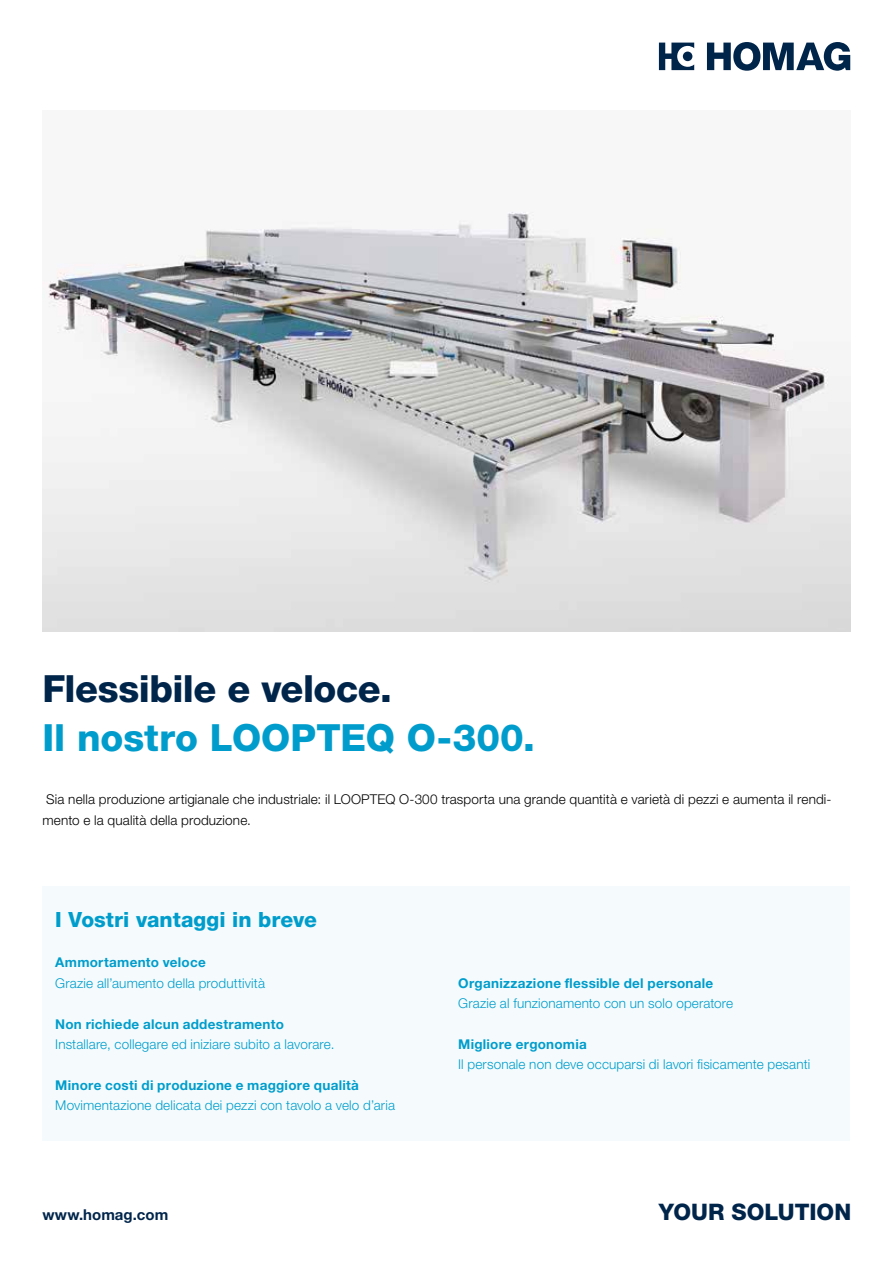
<style>
.page{position:relative;width:893px;height:1263px;background:#fff}
.page>*{position:absolute;margin:0;border:0;box-sizing:border-box;transform-origin:0 0}
.t1{font:800 37.5px "Helvetica Neue LTW1 G";color:#009dcc}
.t2{font:800 37.5px "Helvetica Neue LTW1 G";letter-spacing:-.015em;color:#00254b}
.t3{font:800 22.8px "Helvetica Neue LTW1 G";color:#00254b}
.t4{font:800 21px "Helvetica Neue LTW1 G";color:#009dcc}
.t5{font:700 15px "Helvetica Neue LTW1 G";color:#00254b}
.t6{font:300 13.5px "Helvetica Neue LTW1 G";letter-spacing:.01em;color:#009dcc}
.t7{font:300 13.5px/20.4px "Helvetica Neue LTW1 G";letter-spacing:.01em;color:#000}
.t8{font:700 13.5px "Helvetica Neue LTW1 G";letter-spacing:.02em;color:#009dcc}
</style>
<div class="page">
<div style="left:43px;top:886px;width:807px;height:255px;background:#f5fbfd"></div>
<img style="left:43px;top:211px;width:807px;height:420px">
<svg style="left:707px;top:42px;width:143px;height:29px"></svg>
<svg style="left:659px;top:43px;width:35px;height:27px"></svg>
<h1 class="t2" style="left:43px;top:667px;width:351px">Flessibile e veloce.</h1>
<h1 class="t1" style="left:43px;top:715px;width:494px">Il nostro LOOPTEQ O-300.</h1>
<p class="t7" style="left:43px;top:789px;width:790px">Sia nella produzione artigianale che industriale: il LOOPTEQ O-300 trasporta una grande quantità e varietà di pezzi e aumenta il rendi&shy;mento e la qualità della produzione.</p>
<h3 class="t4" style="left:55px;top:907px;width:263px">I Vostri vantaggi in breve</h3>
<p class="t8" style="left:55px;top:954px;width:152px">Ammortamento veloce</p>
<p class="t6" style="left:55px;top:975px;width:211px">Grazie all’aumento della produttività</p>
<p class="t8" style="left:55px;top:1015px;width:230px">Non richiede alcun addestramento</p>
<p class="t6" style="left:55px;top:1036px;width:281px">Installare, collegare ed iniziare subito a lavorare.</p>
<p class="t8" style="left:55px;top:1077px;width:305px">Minore costi di produzione e maggiore qualità</p>
<p class="t6" style="left:55px;top:1097px;width:341px">Movimentazione delicata dei pezzi con tavolo a velo d’aria</p>
<p class="t8" style="left:458px;top:975px;width:257px">Organizzazione flessible del personale</p>
<p class="t6" style="left:458px;top:995px;width:277px">Grazie al funzionamento con un solo operatore</p>
<p class="t8" style="left:458px;top:1036px;width:130px">Migliore ergonomia</p>
<p class="t6" style="left:458px;top:1056px;width:354px">Il personale non deve occuparsi di lavori fisicamente pesanti</p>
<p class="t5" style="left:43px;top:1206px;width:127px">www.homag.com</p>
<h2 class="t3" style="left:659px;top:1199px;width:194px">YOUR SOLUTION</h2>
</div>
